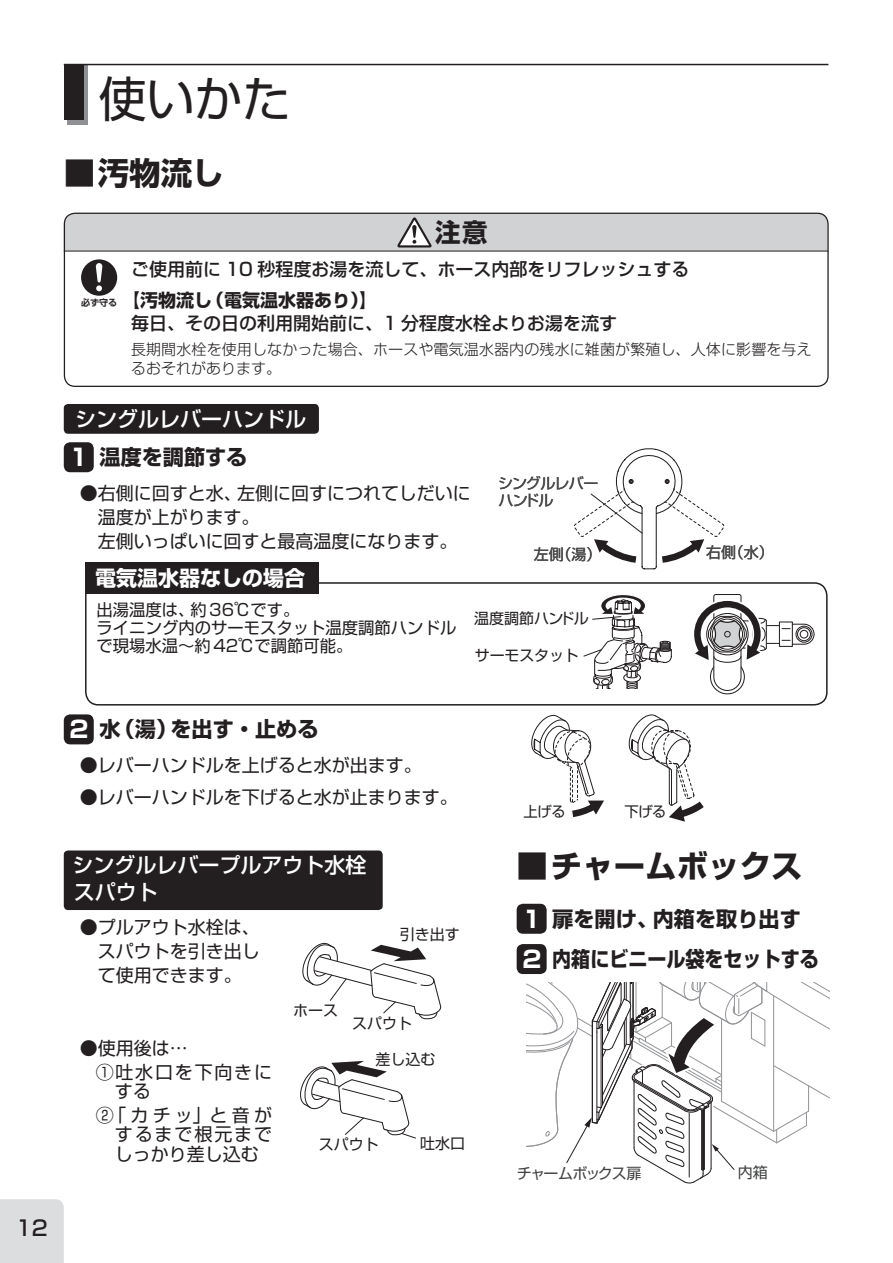
<style>
.page{position:relative;width:893px;height:1263px;background:#fff}
.page>*{position:absolute;margin:0;border:0;box-sizing:border-box;transform-origin:0 0}
.t1{font:48px "Shin Go Pro";color:#231f20}
.t2{font:700 31.5px "Shin Go Pro";color:#231f20}
.t3{font:700 25.5px "Shin Go Pro";color:#231f20}
.t4{font:700 21.15px "Shin Go Pro";color:#231f20}
.t5{font:700 21.15px "Shin Go Pro";color:#231f20;scale:.9 1}
.t6{font:500 21px/27px "Shin Go Pro";color:#fff}
.t7{font:700 21px "Shin Go Pro";color:#fff}
.t8{font:500 21px "Shin Go Pro";color:#231f20}
.t9{font:18px/24px "Shin Go Pro";color:#231f20}
.t10{font:500 18px "Shin Go Pro";color:#231f20}
.t11{font:18px/19.5px "Shin Go Pro";letter-spacing:.055em;color:#231f20}
.t12{font:18px/23.7px "Shin Go Pro";letter-spacing:.1em;color:#231f20}
.t13{font:700 18px "Shin Go Pro";color:#231f20}
.t14{font:16.5px/18px "Shin Go Pro";color:#231f20}
.t15{font:300 15px/19.2px "Shin Go Pro";letter-spacing:.01em;color:#231f20}
.t16{font:15px "Shin Go Pro";color:#231f20}
.t17{font:15px/16.5px "Shin Go Pro";letter-spacing:-.05em;color:#4e4f50}
.t18{font:15px "Shin Go Pro";letter-spacing:-.075em;color:#414243}
.t19{font:14.4px "Shin Go Pro";letter-spacing:-.04em;color:#231f20}
.t20{font:700 9px "Shin Go Pro De";color:#231f20}
.s1{font-size:23.25px;color:#fff}
</style>
<div class="page">
<div style="left:0;top:1199px;width:64px;height:64px;background:#dcdddf"></div>
<svg style="left:67px;top:65px;width:20px;height:60px"></svg>
<div style="left:64px;top:65px;width:19px;height:55px;background:#231f20"></div>
<hr style="left:64px;top:64px;width:764px;height:1px;background:#231f20">
<svg style="left:574px;top:448px;width:151px;height:121px"></svg>
<svg style="left:531px;top:714px;width:73px;height:103px"></svg>
<svg style="left:628px;top:714px;width:76px;height:108px"></svg>
<div style="left:64px;top:714px;width:30px;height:30px;background:#231f20;border-radius:6px"></div>
<svg style="left:302px;top:942px;width:140px;height:77px"></svg>
<svg style="left:300px;top:1061px;width:116px;height:78px"></svg>
<div style="left:517px;top:904px;width:30px;height:30px;background:#231f20;border-radius:6px"></div>
<div style="left:85px;top:582px;width:743px;height:123px;border:2px solid #231f20;border-radius:13px"></div>
<svg style="left:694px;top:594px;width:120px;height:100px"></svg>
<div style="left:706px;top:613px;width:43px;height:42px;border:1px solid #231f20;border-radius:50%"></div>
<svg style="left:583px;top:595px;width:89px;height:93px"></svg>
<div style="left:64px;top:850px;width:319px;height:60px;background:#231f20;border-radius:4px"></div>
<div style="left:64px;top:442px;width:30px;height:30px;background:#231f20;border-radius:6px"></div>
<div style="left:64px;top:404px;width:255px;height:30px;background:#231f20;border-radius:4px"></div>
<div style="left:517px;top:944px;width:30px;height:30px;background:#231f20;border-radius:6px"></div>
<svg style="left:527px;top:982px;width:302px;height:202px"></svg>
<div style="left:85px;top:562px;width:234px;height:31px;background:#231f20"></div>
<hr style="left:64px;top:251px;width:765px;height:1px;background:#231f20">
<svg style="left:64px;top:212px;width:764px;height:39px;background:#c8c9cb"></svg>
<div style="left:81px;top:259px;width:36px;height:37px;background:#231f20;border-radius:50%"></div>
<svg style="left:96px;top:263px;width:6px;height:28px"></svg>
<h1 class="t1" style="left:98px;top:60px;width:193px">使いかた</h1>
<h2 class="t2" style="left:64px;top:148px;width:162px">■汚物流し</h2>
<h3 class="t3" style="left:435px;top:212px;width:54px">注意</h3>
<p class="t20" style="left:81px;top:295px;width:37px">必ず守る</p>
<p class="t10" style="left:131px;top:254px;width:560px">ご使用前に 10 秒程度お湯を流して、ホース内部をリフレッシュする</p>
<p class="t13" style="left:122px;top:286px;width:257px">【汚物流し（電気温水器あり）】</p>
<p class="t10" style="left:131px;top:308px;width:488px">毎日、その日の利用開始前に、1 分程度水栓よりお湯を流す</p>
<p class="t15" style="left:131px;top:338px;width:682px">長期間水栓を使用しなかった場合、ホースや電気温水器内の残水に雑菌が繁殖し、人体に影響を与えるおそれがあります。</p>
<p class="t6" style="left:75px;top:403px;width:232px">シングルレバーハンドル</p>
<p class="t4" style="left:70px;top:440px;width:179px"><span class="s1">1</span> 温度を調節する</p>
<p class="t9" style="left:98px;top:479px;width:375px;text-indent:-18px">●右側に回すと水、左側に回すにつれてしだいに温度が上がります。<br>左側いっぱいに回すと最高温度になります。</p>
<p class="t7" style="left:95px;top:561px;width:211px">電気温水器なしの場合</p>
<p class="t17" style="left:498px;top:473px;width:102px">シングルレバーハンドル</p>
<p class="t16" style="left:534px;top:542px;width:69px">左側（湯）</p>
<p class="t14" style="left:97px;top:599px;width:361px">出湯温度は、約36℃です。<br>ライニング内のサーモスタット温度調節ハンドルで現場水温～約42℃で調節可能。</p>
<p class="t16" style="left:474px;top:606px;width:116px">温度調節ハンドル</p>
<p class="t16" style="left:475px;top:643px;width:106px">サーモスタット</p>
<p class="t16" style="left:706px;top:540px;width:69px">右側（水）</p>
<p class="t8" style="left:16px;top:1210px;width:33px">12</p>
<p class="t4" style="left:70px;top:713px;width:250px"><span class="s1">2</span> 水（湯）を出す・止める</p>
<p class="t9" style="left:80px;top:751px;width:344px">●レバーハンドルを上げると水が出ます。</p>
<p class="t9" style="left:80px;top:783px;width:380px">●レバーハンドルを下げると水が止まります。</p>
<p class="t6" style="left:73px;top:849px;width:295px">シングルレバープルアウト水栓スパウト</p>
<p class="t9" style="left:98px;top:913px;width:164px;text-align:justify;text-indent:-18px">●プルアウト水栓は、スパウトを引き出して使用できます。</p>
<p class="t16" style="left:400px;top:922px;width:61px">引き出す</p>
<p class="t12" style="left:96px;top:1034px;width:178px;text-indent:-16px">●使用後は…<br>①吐水口を下向きに</p>
<p class="t9" style="left:96px;top:1077px;width:178px;text-indent:19px">する<br>②「カチッ」と音が</p>
<p class="t11" style="left:115px;top:1123px;width:159px">するまで根元までしっかり差し込む</p>
<p class="t16" style="left:293px;top:998px;width:46px">ホース</p>
<p class="t16" style="left:352px;top:1011px;width:61px">スパウト</p>
<p class="t16" style="left:376px;top:1046px;width:61px">差し込む</p>
<p class="t16" style="left:319px;top:1132px;width:61px">スパウト</p>
<p class="t16" style="left:420px;top:1131px;width:46px">吐水口</p>
<p class="t19" style="left:524px;top:800px;width:43px">上げる</p>
<p class="t19" style="left:624px;top:800px;width:43px">下げる</p>
<h2 class="t2" style="left:517px;top:841px;width:288px">■チャームボックス</h2>
<p class="t4" style="left:522px;top:902px;width:280px"><span class="s1">1</span> 扉を開け、内箱を取り出す</p>
<p class="t5" style="left:522px;top:942px;width:331px"><span class="s1">2</span> 内箱にビニール袋をセットする</p>
<p class="t18" style="left:517px;top:1161px;width:126px">チャームボックス扉</p>
<p class="t18" style="left:738px;top:1160px;width:31px">内箱</p>
</div>
